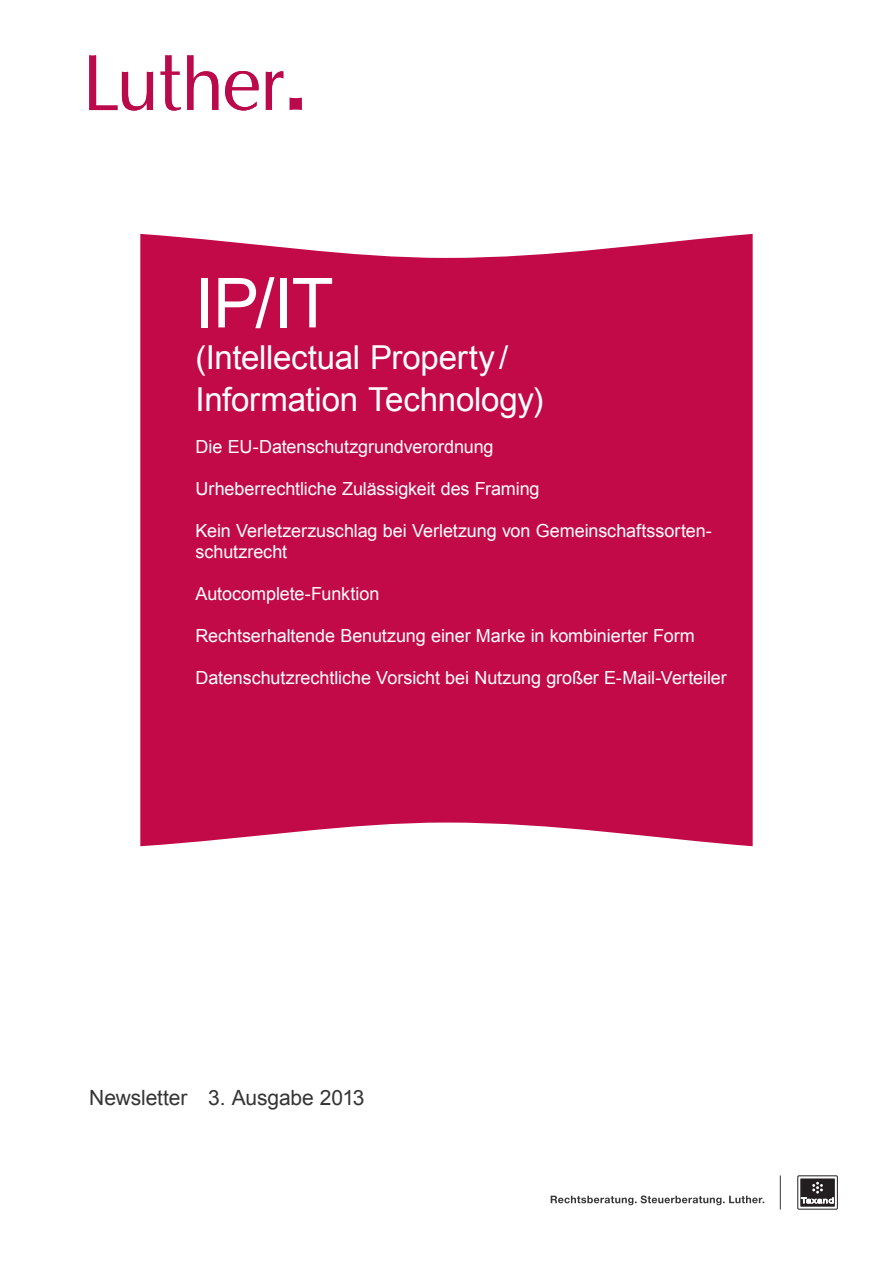
<style>
.page{position:relative;width:893px;height:1263px;background:#fff}
.page>*{position:absolute;margin:0;border:0;box-sizing:border-box;transform-origin:0 0}
._46_46_-_Arial_Reg{font:69px "Arial";color:#fff}
._22_28_-_Arial_Reg{font:33px/42px "Arial";letter-spacing:-.01em;color:#fff}
.t1{font:21px "Arial";letter-spacing:-.005em;color:#363536}
._12_13_-_ArialReg{font:18px/21px "Arial";letter-spacing:-.005em;color:#fff}
</style>
<div class="page">
<svg style="left:289px;top:98px;width:13px;height:12px"></svg>
<svg style="left:225px;top:71px;width:34px;height:40px"></svg>
<svg style="left:89px;top:55px;width:64px;height:56px"></svg>
<svg style="left:187px;top:55px;width:31px;height:55px"></svg>
<svg style="left:160px;top:55px;width:21px;height:56px"></svg>
<svg style="left:266px;top:71px;width:17px;height:39px"></svg>
<div style="left:140px;top:234px;width:613px;height:612px;background:#c30a49"></div>
<hr style="left:780px;top:1175px;width:1px;height:34px;background:#363536">
<div style="left:797px;top:1175px;width:41px;height:34px;border:1px solid #231f20"></div>
<svg style="left:800px;top:1178px;width:35px;height:29px"></svg>
<svg style="left:801px;top:1182px;width:32px;height:21px"></svg>
<svg style="left:551px;top:1195px;width:213px;height:10px"></svg>
<p class="_46_46_-_Arial_Reg" style="left:195px;top:258px;width:140px">IP/IT</p>
<p class="_22_28_-_Arial_Reg" style="left:196px;top:337px;width:349px">(Intellectual Property/<br>Information Technology)</p>
<p class="_12_13_-_ArialReg" style="left:196px;top:437px;width:299px">Die EU-Datenschutzgrundverordnung</p>
<p class="_12_13_-_ArialReg" style="left:196px;top:479px;width:345px">Urheberrechtliche Zulässigkeit des Framing</p>
<p class="_12_13_-_ArialReg" style="left:196px;top:521px;width:518px">Kein Verletzerzuschlag bei Verletzung von Gemeinschaftssorten&shy;schutzrecht</p>
<p class="_12_13_-_ArialReg" style="left:196px;top:584px;width:185px">Autocomplete-Funktion</p>
<p class="_12_13_-_ArialReg" style="left:196px;top:626px;width:501px">Rechtserhaltende Benutzung einer Marke in kombinierter Form</p>
<p class="_12_13_-_ArialReg" style="left:196px;top:668px;width:533px">Datenschutzrechtliche Vorsicht bei Nutzung großer E-Mail-Verteiler</p>
<p class="t1" style="left:89px;top:1083px;width:277px">Newsletter 3. Ausgabe 2013</p>
</div>
